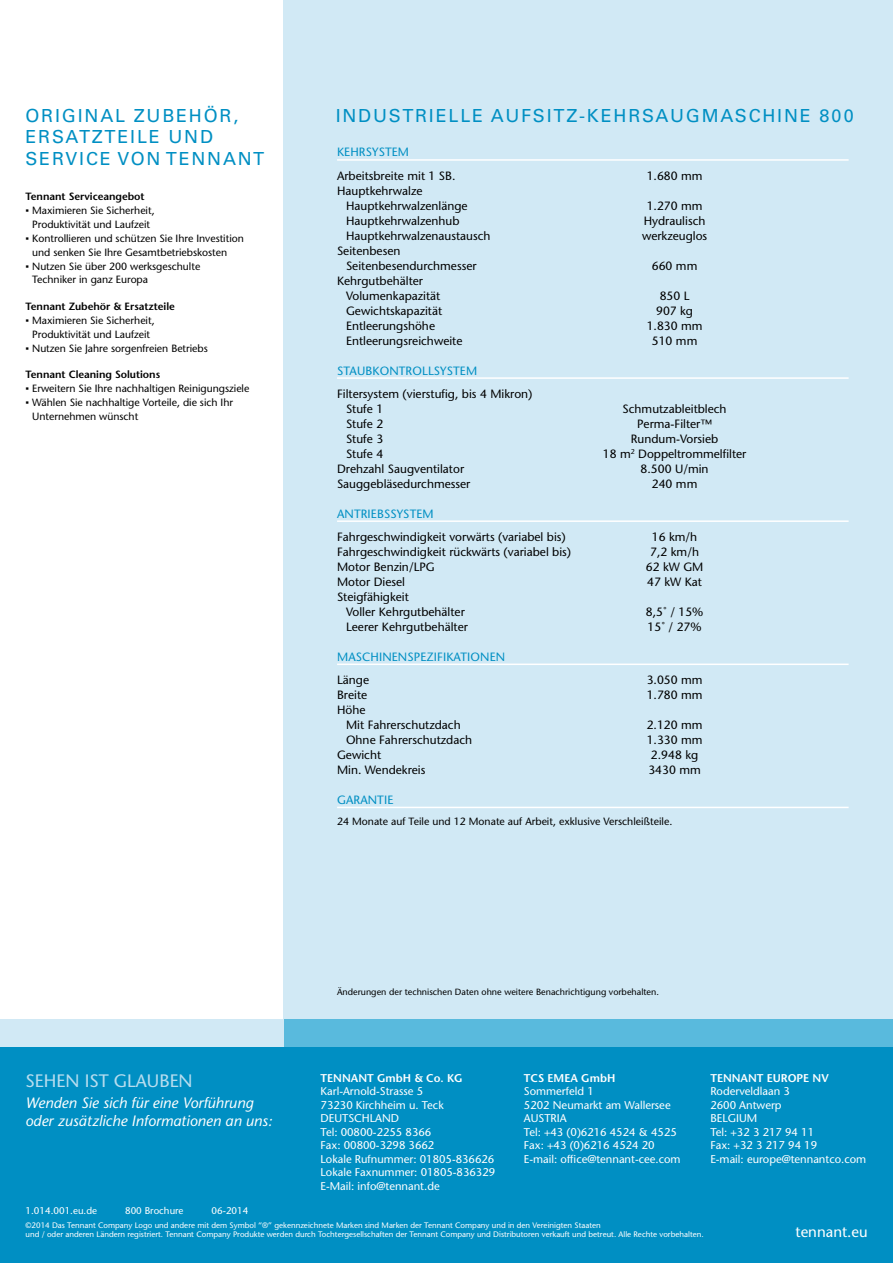
<style>
.page{position:relative;width:893px;height:1263px;background:#fff}
.page>*{position:absolute;margin:0;border:0;box-sizing:border-box;transform-origin:0 0}
.t1{font:18px/21.6px "Univers LT Std";letter-spacing:.1em;color:#008fc3}
.t2{font:500 18px "Stone Sans Std";color:#b8ddef}
.t3{font:italic 500 15px/18px "Stone Sans Std";color:#fff}
.t4{font:500 15px "Stone Sans Std";color:#fff}
.t5{font:500 12px/15px "Stone Sans Std";color:#000}
.t6{font:500 12px "Stone Sans Std";letter-spacing:.01em;color:#008fc3}
.t7{font:500 11.25px/13.5px "Stone Sans Std";color:#fff}
.t8{font:600 11.25px "Stone Sans Std";color:#fff}
.t9{font:500 10.5px/13.8px "Stone Sans Std";letter-spacing:-.005em;color:#000}
.t10{font:600 10.5px "Stone Sans Std";letter-spacing:-.005em;color:#000}
.t11{font:500 9.75px "Stone Sans Std";color:#fff}
.t12{font:500 9px "Stone Sans Std";color:#000}
.t13{font:500 7.95px/9.6px "Stone Sans Std";color:#fff}
.s1{font-family:"Trebuchet MS";font-weight:400}
</style>
<div class="page">
<div style="left:0;top:1029px;width:893px;height:234px;background:#008fc3"></div>
<div style="left:283px;top:0;width:610px;height:1033px;background:#d1e9f5"></div>
<div style="left:283px;top:1019px;width:610px;height:27px;background:#59badd"></div>
<div style="left:0;top:1019px;width:283px;height:27px;background:#d1e9f5"></div>
<hr style="left:337px;top:159px;width:512px;height:2px;background:#fff">
<hr style="left:337px;top:377px;width:512px;height:2px;background:#fff">
<hr style="left:337px;top:520px;width:512px;height:2px;background:#fff">
<hr style="left:337px;top:663px;width:512px;height:2px;background:#fff">
<hr style="left:337px;top:807px;width:512px;height:1px;background:#fff">
<h1 class="t1" style="left:26px;top:104px;width:240px">ORIGINAL ZUBEHÖR,<br>ERSATZTEILE UND<br>SERVICE VON TENNANT</h1>
<p class="t10" style="left:26px;top:190px;width:121px">Tennant Serviceangebot</p>
<p class="t9" style="left:26px;top:204px;width:131px;text-align:center"><span class="s1">▪</span> Maximieren Sie Sicherheit,<br>Produktivität und Laufzeit</p>
<p class="t9" style="left:32px;top:231px;width:213px;text-indent:-7px"><span class="s1">▪</span> Kontrollieren und schützen Sie Ihre Investition und senken Sie Ihre Gesamtbetriebskosten</p>
<p class="t9" style="left:32px;top:259px;width:170px;text-indent:-7px"><span class="s1">▪</span> Nutzen Sie über 200 werksgeschulte<br>Techniker in ganz Europa</p>
<p class="t10" style="left:26px;top:300px;width:151px">Tennant Zubehör &amp; Ersatzteile</p>
<p class="t9" style="left:26px;top:313px;width:131px;text-align:center"><span class="s1">▪</span> Maximieren Sie Sicherheit,<br>Produktivität und Laufzeit</p>
<p class="t9" style="left:26px;top:341px;width:184px"><span class="s1">▪</span> Nutzen Sie Jahre sorgenfreien Betriebs</p>
<p class="t10" style="left:26px;top:368px;width:136px">Tennant Cleaning Solutions</p>
<p class="t9" style="left:26px;top:381px;width:225px"><span class="s1">▪</span> Erweitern Sie Ihre nachhaltigen Reinigungsziele</p>
<p class="t9" style="left:32px;top:395px;width:202px;text-indent:-7px"><span class="s1">▪</span> Wählen Sie nachhaltige Vorteile, die sich Ihr<br>Unternehmen wünscht</p>
<h1 class="t1" style="left:336px;top:104px;width:520px">INDUSTRIELLE AUFSITZ-KEHRSAUGMASCHINE 800</h1>
<p class="t6" style="left:337px;top:145px;width:73px">KEHRSYSTEM</p>
<p class="t5" style="left:337px;top:168px;width:120px">Arbeitsbreite mit 1 SB.</p>
<p class="t5" style="left:647px;top:168px;width:57px">1.680 mm</p>
<p class="t5" style="left:346px;top:183px;width:123px;text-indent:-9px">Hauptkehrwalze<br>Hauptkehrwalzenlänge</p>
<p class="t5" style="left:647px;top:198px;width:57px">1.270 mm</p>
<p class="t5" style="left:346px;top:213px;width:115px">Hauptkehrwalzenhub</p>
<p class="t5" style="left:644px;top:213px;width:63px">Hydraulisch</p>
<p class="t5" style="left:346px;top:228px;width:146px">Hauptkehrwalzenaustausch</p>
<p class="t5" style="left:642px;top:228px;width:67px">werkzeuglos</p>
<p class="t5" style="left:346px;top:243px;width:132px;text-indent:-9px">Seitenbesen<br>Seitenbesendurchmesser</p>
<p class="t5" style="left:652px;top:258px;width:47px">660 mm</p>
<p class="t5" style="left:346px;top:273px;width:96px;text-indent:-9px">Kehrgutbehälter<br>Volumenkapazität</p>
<p class="t5" style="left:660px;top:288px;width:31px">850 L</p>
<p class="t5" style="left:346px;top:303px;width:98px">Gewichtskapazität</p>
<p class="t5" style="left:656px;top:303px;width:38px">907 kg</p>
<p class="t5" style="left:346px;top:318px;width:91px">Entleerungshöhe</p>
<p class="t5" style="left:647px;top:318px;width:57px">1.830 mm</p>
<p class="t5" style="left:346px;top:333px;width:118px">Entleerungsreichweite</p>
<p class="t5" style="left:652px;top:333px;width:47px">510 mm</p>
<p class="t6" style="left:337px;top:363px;width:142px">STAUBKONTROLLSYSTEM</p>
<p class="t5" style="left:346px;top:386px;width:188px;text-indent:-9px">Filtersystem (vierstufig, bis 4 Mikron)<br>Stufe 1</p>
<p class="t5" style="left:623px;top:401px;width:106px">Schmutzableitblech</p>
<p class="t5" style="left:346px;top:416px;width:39px">Stufe 2</p>
<p class="t5" style="left:637px;top:416px;width:76px">Perma-Filter™</p>
<p class="t5" style="left:346px;top:431px;width:39px">Stufe 3</p>
<p class="t5" style="left:631px;top:431px;width:89px">Rundum-Vorsieb</p>
<p class="t5" style="left:346px;top:446px;width:39px">Stufe 4</p>
<p class="t5" style="left:603px;top:446px;width:145px">18 m<sup>2</sup> Doppeltrommelfilter</p>
<p class="t5" style="left:337px;top:461px;width:129px">Drehzahl Saugventilator</p>
<p class="t5" style="left:641px;top:461px;width:69px">8.500 U/min</p>
<p class="t5" style="left:337px;top:476px;width:135px">Sauggebläsedurchmesser</p>
<p class="t5" style="left:652px;top:476px;width:47px">240 mm</p>
<p class="t6" style="left:337px;top:506px;width:98px">ANTRIEBSSYSTEM</p>
<p class="t5" style="left:337px;top:529px;width:230px">Fahrgeschwindigkeit vorwärts (variabel bis)</p>
<p class="t5" style="left:652px;top:529px;width:47px">16 km/h</p>
<p class="t5" style="left:337px;top:544px;width:236px">Fahrgeschwindigkeit rückwärts (variabel bis)</p>
<p class="t5" style="left:650px;top:544px;width:50px">7,2 km/h</p>
<p class="t5" style="left:337px;top:559px;width:99px">Motor Benzin/LPG</p>
<p class="t5" style="left:646px;top:559px;width:59px">62 kW GM</p>
<p class="t5" style="left:337px;top:574px;width:70px">Motor Diesel</p>
<p class="t5" style="left:647px;top:574px;width:56px">47 kW Kat</p>
<p class="t5" style="left:346px;top:589px;width:120px;text-indent:-9px">Steigfähigkeit<br>Voller Kehrgutbehälter</p>
<p class="t5" style="left:646px;top:604px;width:59px">8,5˚ / 15%</p>
<p class="t5" style="left:346px;top:619px;width:123px">Leerer Kehrgutbehälter</p>
<p class="t5" style="left:648px;top:619px;width:55px">15˚ / 27%</p>
<p class="t6" style="left:337px;top:649px;width:170px">MASCHINENSPEZIFIKATIONEN</p>
<p class="t5" style="left:337px;top:672px;width:34px">Länge</p>
<p class="t5" style="left:647px;top:672px;width:57px">3.050 mm</p>
<p class="t5" style="left:337px;top:687px;width:32px">Breite</p>
<p class="t5" style="left:647px;top:687px;width:57px">1.780 mm</p>
<p class="t5" style="left:346px;top:702px;width:116px;text-indent:-9px">Höhe<br>Mit Fahrerschutzdach</p>
<p class="t5" style="left:647px;top:717px;width:57px">2.120 mm</p>
<p class="t5" style="left:346px;top:732px;width:128px">Ohne Fahrerschutzdach</p>
<p class="t5" style="left:647px;top:732px;width:57px">1.330 mm</p>
<p class="t5" style="left:337px;top:747px;width:46px">Gewicht</p>
<p class="t5" style="left:651px;top:747px;width:49px">2.948 kg</p>
<p class="t5" style="left:337px;top:762px;width:90px">Min. Wendekreis</p>
<p class="t5" style="left:648px;top:762px;width:54px">3430 mm</p>
<p class="t6" style="left:337px;top:793px;width:58px">GARANTIE</p>
<p class="t9" style="left:337px;top:814px;width:337px">24 Monate auf Teile und 12 Monate auf Arbeit, exklusive Verschleißteile.</p>
<h1 class="t2" style="left:26px;top:1070px;width:169px">SEHEN IST GLAUBEN</h1>
<p class="t3" style="left:26px;top:1093px;width:248px">Wenden Sie sich für eine Vorführung oder zusätzliche Informationen an uns:</p>
<p class="t11" style="left:26px;top:1205px;width:73px">1.014.001.eu.de</p>
<p class="t11" style="left:125px;top:1205px;width:60px">800 Brochure</p>
<p class="t11" style="left:212px;top:1205px;width:38px">06-2014</p>
<p class="t12" style="left:337px;top:986px;width:323px">Änderungen der technischen Daten ohne weitere Benachrichtigung vorbehalten.</p>
<p class="t8" style="left:321px;top:1071px;width:144px">TENNANT GmbH &amp; Co. KG</p>
<p class="t7" style="left:321px;top:1085px;width:176px">Karl-Arnold-Strasse 5<br>73230 Kirchheim u. Teck<br>DEUTSCHLAND<br>Tel: 00800-2255 8366<br>Fax: 00800-3298 3662<br>Lokale Rufnummer: 01805-836626<br>Lokale Faxnummer: 01805-836329<br>E-Mail: info@tennant.de</p>
<p class="t8" style="left:524px;top:1071px;width:93px">TCS EMEA GmbH</p>
<p class="t7" style="left:524px;top:1085px;width:158px">Sommerfeld 1<br>5202 Neumarkt am Wallersee<br>AUSTRIA<br>Tel: +43 (0)6216 4524 &amp; 4525<br>Fax: +43 (0)6216 4524 20<br>E-mail: office@tennant-cee.com</p>
<p class="t8" style="left:710px;top:1071px;width:120px">TENNANT EUROPE NV</p>
<p class="t7" style="left:710px;top:1085px;width:157px">Roderveldlaan 3<br>2600 Antwerp<br>BELGIUM<br>Tel: +32 3 217 94 11<br>Fax: +32 3 217 94 19<br>E-mail: europe@tennantco.com</p>
<p class="t13" style="left:26px;top:1220px;width:680px">©2014 Das Tennant Company Logo und andere mit dem Symbol “®” gekennzeichnete Marken sind Marken der Tennant Company und in den Vereinigten Staaten<br>und / oder anderen Ländern registriert. Tennant Company Produkte werden durch Tochtergesellschaften der Tennant Company und Distributoren verkauft und betreut. Alle Rechte vorbehalten.</p>
<p class="t4" style="left:795px;top:1223px;width:74px">tennant.eu</p>
</div>
